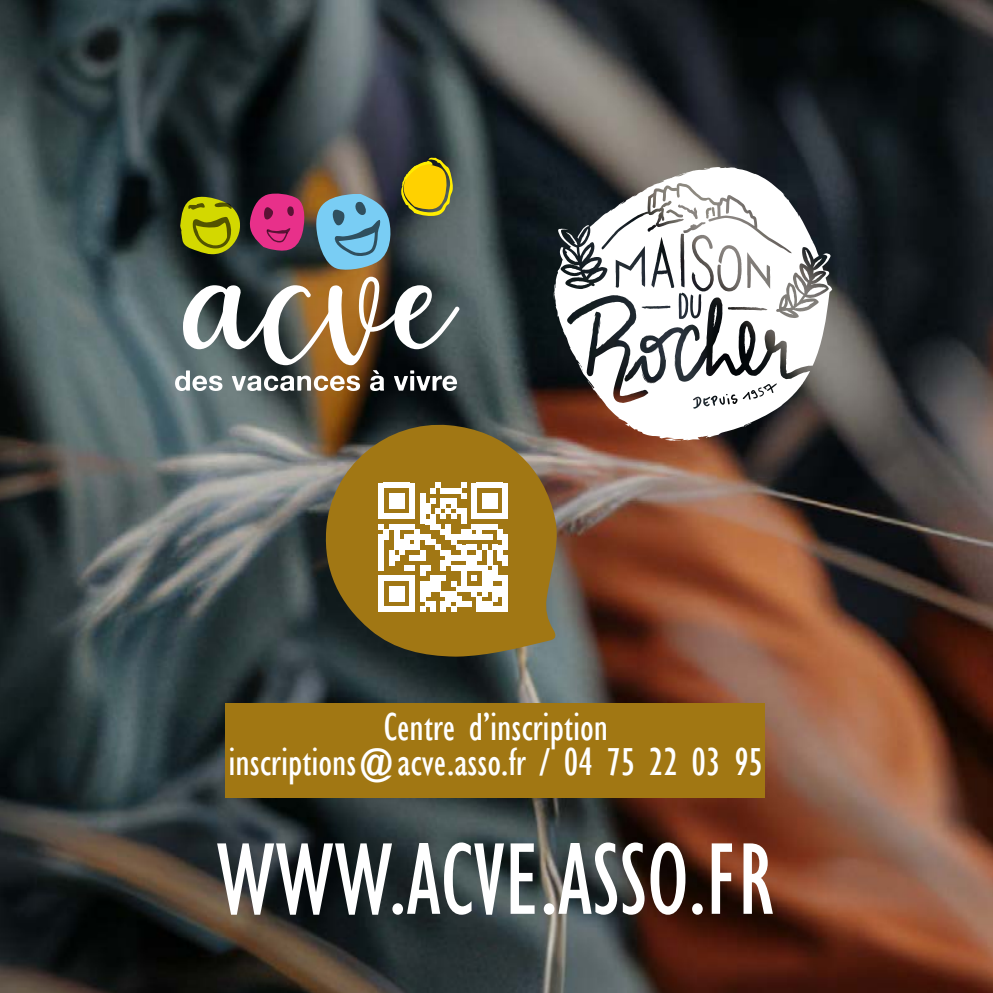
<style>
.page{position:relative;width:993px;height:993px;background:#fff}
.page>*{position:absolute;margin:0;border:0;box-sizing:border-box;transform-origin:0 0}
.t1{font:190.25px "Hello";color:#fff}
.t2{font:condensed 105.25px "Gill Sans";color:#fff;scale:.93 1}
.Article_page_3{font:condensed 40px/35px "Gill Sans";color:#fff;text-align:center}
</style>
<div class="page">
<img style="left:0;top:0;width:992px;height:992px">
<svg style="left:323px;top:419px;width:235px;height:237px;background:#876a25"></svg>
<svg style="left:378px;top:482px;width:129px;height:129px"></svg>
<div style="left:502px;top:539px;width:5px;height:11px;background:#fff"></div>
<div style="left:502px;top:555px;width:5px;height:10px;background:#fff"></div>
<div style="left:502px;top:575px;width:5px;height:11px;background:#fff"></div>
<div style="left:502px;top:586px;width:5px;height:15px;background:#fff"></div>
<div style="left:502px;top:601px;width:5px;height:10px;background:#fff"></div>
<svg style="left:553px;top:166px;width:279px;height:275px"></svg>
<svg style="left:399px;top:158px;width:54px;height:58px;background:#b39d17"></svg>
<svg style="left:175px;top:370px;width:47px;height:21px"></svg>
<svg style="left:232px;top:375px;width:128px;height:16px"></svg>
<svg style="left:370px;top:370px;width:14px;height:21px"></svg>
<svg style="left:394px;top:370px;width:63px;height:21px"></svg>
<svg style="left:180px;top:195px;width:61px;height:59px;background:#939809"></svg>
<svg style="left:248px;top:192px;width:59px;height:61px;background:#a52c67"></svg>
<svg style="left:315px;top:194px;width:77px;height:77px;background:#679eb4"></svg>
<div style="left:225px;top:703px;width:539px;height:94px;background:#a17713"></div>
<p class="t1" style="left:188px;top:193px;width:267px">acve</p>
<p class="Article_page_3" style="left:228px;top:708px;width:536px">Centre d’inscription<br>inscriptions@acve.asso.fr / 04 75 22 03 95</p>
<p class="t2" style="left:216px;top:816px;width:600px">WWW.ACVE.ASSO.FR</p>
</div>
